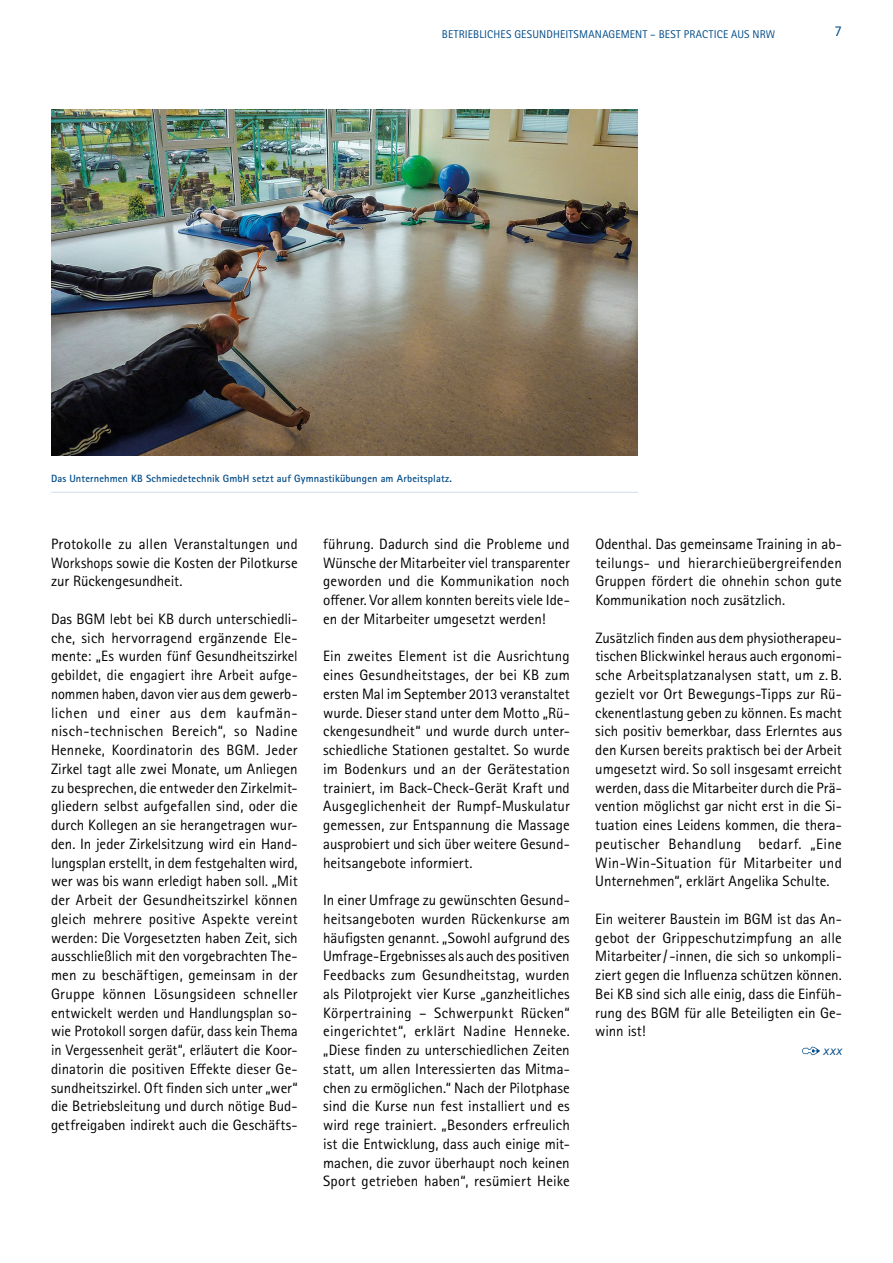
<style>
.page{position:relative;width:893px;height:1263px;background:#fff}
.page>*{position:absolute;margin:0;border:0;box-sizing:border-box;transform-origin:0 0}
.t1{font:15px/18.8px "Rotis Sans Serif Pro";color:#000;text-align:justify}
.t2{font:15px "Rotis Sans Serif Pro";color:#004b88}
.t3{font:italic 13.5px "Rotis Sans Serif Pro";color:#004b88}
.t4{font:11.25px "Rotis Sans Serif Pro";letter-spacing:.015em;color:#004b88}
.t5{font:700 10.5px "Rotis Sans Serif Pro";letter-spacing:.015em;color:#004b88}
</style>
<div class="page">
<svg style="left:802px;top:1047px;width:18px;height:8px"></svg>
<img style="left:51px;top:110px;width:587px;height:345px">
<hr style="left:51px;top:492px;width:587px;height:1px;background:#d2ddea">
<p class="t4" style="left:442px;top:27px;width:335px">BETRIEBLICHES GESUNDHEITSMANAGEMENT – BEST PRACTICE AUS NRW</p>
<p class="t2" style="left:834px;top:22px;width:9px">7</p>
<p class="t5" style="left:51px;top:472px;width:402px">Das Unternehmen KB Schmiedetechnik GmbH setzt auf Gymnastikübungen am Arbeitsplatz.</p>
<p class="t1" style="left:51px;top:534px;width:248px">Protokolle zu allen Veranstaltungen und Workshops sowie die Kosten der Pilotkurse zur Rückengesundheit.</p>
<p class="t1" style="left:51px;top:609px;width:248px">Das BGM lebt bei KB durch unterschiedli&shy;che, sich hervorragend ergänzende Ele&shy;mente: „Es wurden fünf Gesundheitszirkel gebildet, die engagiert ihre Arbeit aufge&shy;nommen haben, davon vier aus dem gewerb&shy;lichen und einer aus dem kaufmän&shy;nisch-technischen Bereich“, so Nadine Henneke, Koordinatorin des BGM. Jeder Zirkel tagt alle zwei Monate, um Anliegen zu besprechen, die entweder den Zirkelmit&shy;gliedern selbst aufgefallen sind, oder die durch Kollegen an sie herangetragen wur&shy;den. In jeder Zirkelsitzung wird ein Hand&shy;lungsplan erstellt, in dem festgehalten wird, wer was bis wann erledigt haben soll. „Mit der Arbeit der Gesundheitszirkel können gleich mehrere positive Aspekte vereint werden: Die Vorgesetzten haben Zeit, sich ausschließlich mit den vorgebrachten The&shy;men zu beschäftigen, gemeinsam in der Gruppe können Lösungsideen schneller entwickelt werden und Handlungsplan so&shy;wie Protokoll sorgen dafür, dass kein Thema in Vergessenheit gerät“, erläutert die Koor&shy;dinatorin die positiven Effekte dieser Ge&shy;sundheitszirkel. Oft finden sich unter „wer“ die Betriebsleitung und durch nötige Bud&shy;getfreigaben indirekt auch die Geschäfts-</p>
<p class="t1" style="left:323px;top:534px;width:248px">führung. Dadurch sind die Probleme und Wünsche der Mitarbeiter viel transparenter geworden und die Kommunikation noch offener. Vor allem konnten bereits viele Ide&shy;en der Mitarbeiter umgesetzt werden!</p>
<p class="t1" style="left:323px;top:647px;width:248px">Ein zweites Element ist die Ausrichtung eines Gesundheitstages, der bei KB zum ersten Mal im September 2013 veranstaltet wurde. Dieser stand unter dem Motto „Rü&shy;ckengesundheit“ und wurde durch unter&shy;schiedliche Stationen gestaltet. So wurde im Bodenkurs und an der Gerätestation trainiert, im Back-Check-Gerät Kraft und Ausgeglichenheit der Rumpf-Muskulatur gemessen, zur Entspannung die Massage ausprobiert und sich über weitere Gesund&shy;heitsangebote informiert.</p>
<p class="t1" style="left:323px;top:891px;width:248px">In einer Umfrage zu gewünschten Gesund&shy;heitsangeboten wurden Rückenkurse am häufigsten genannt. „Sowohl aufgrund des Umfrage-Ergebnisses als auch des positiven Feedbacks zum Gesundheitstag, wurden als Pilotprojekt vier Kurse „ganzheitliches Körpertraining – Schwerpunkt Rücken“ eingerichtet“, erklärt Nadine Henneke. „Diese finden zu unterschiedlichen Zeiten statt, um allen Interessierten das Mitma&shy;chen zu ermöglichen.“ Nach der Pilotphase sind die Kurse nun fest installiert und es wird rege trainiert. „Besonders erfreulich ist die Entwicklung, dass auch einige mit&shy;machen, die zuvor überhaupt noch keinen Sport getrieben haben“, resümiert Heike</p>
<p class="t1" style="left:595px;top:534px;width:248px">Odenthal. Das gemeinsame Training in ab&shy;teilungs- und hierarchieübergreifenden Gruppen fördert die ohnehin schon gute Kommunikation noch zusätzlich.</p>
<p class="t1" style="left:595px;top:628px;width:248px">Zusätzlich finden aus dem physiotherapeu&shy;tischen Blickwinkel heraus auch ergonomi&shy;sche Arbeitsplatzanalysen statt, um z. B. gezielt vor Ort Bewegungs-Tipps zur Rü&shy;ckenentlastung geben zu können. Es macht sich positiv bemerkbar, dass Erlerntes aus den Kursen bereits praktisch bei der Arbeit umgesetzt wird. So soll insgesamt erreicht werden, dass die Mitarbeiter durch die Prä&shy;vention möglichst gar nicht erst in die Si&shy;tuation eines Leidens kommen, die thera&shy;peutischer Behandlung bedarf. „Eine Win-Win-Situation für Mitarbeiter und Unternehmen“, erklärt Angelika Schulte.</p>
<p class="t1" style="left:595px;top:909px;width:248px">Ein weiterer Baustein im BGM ist das An&shy;gebot der Grippeschutzimpfung an alle Mitarbeiter/ -innen, die sich so unkompli&shy;ziert gegen die Influenza schützen können.<br>Bei KB sind sich alle einig, dass die Einfüh&shy;rung des BGM für alle Beteiligten ein Ge&shy;winn ist!</p>
<p class="t3" style="left:823px;top:1043px;width:21px">xxx</p>
</div>
